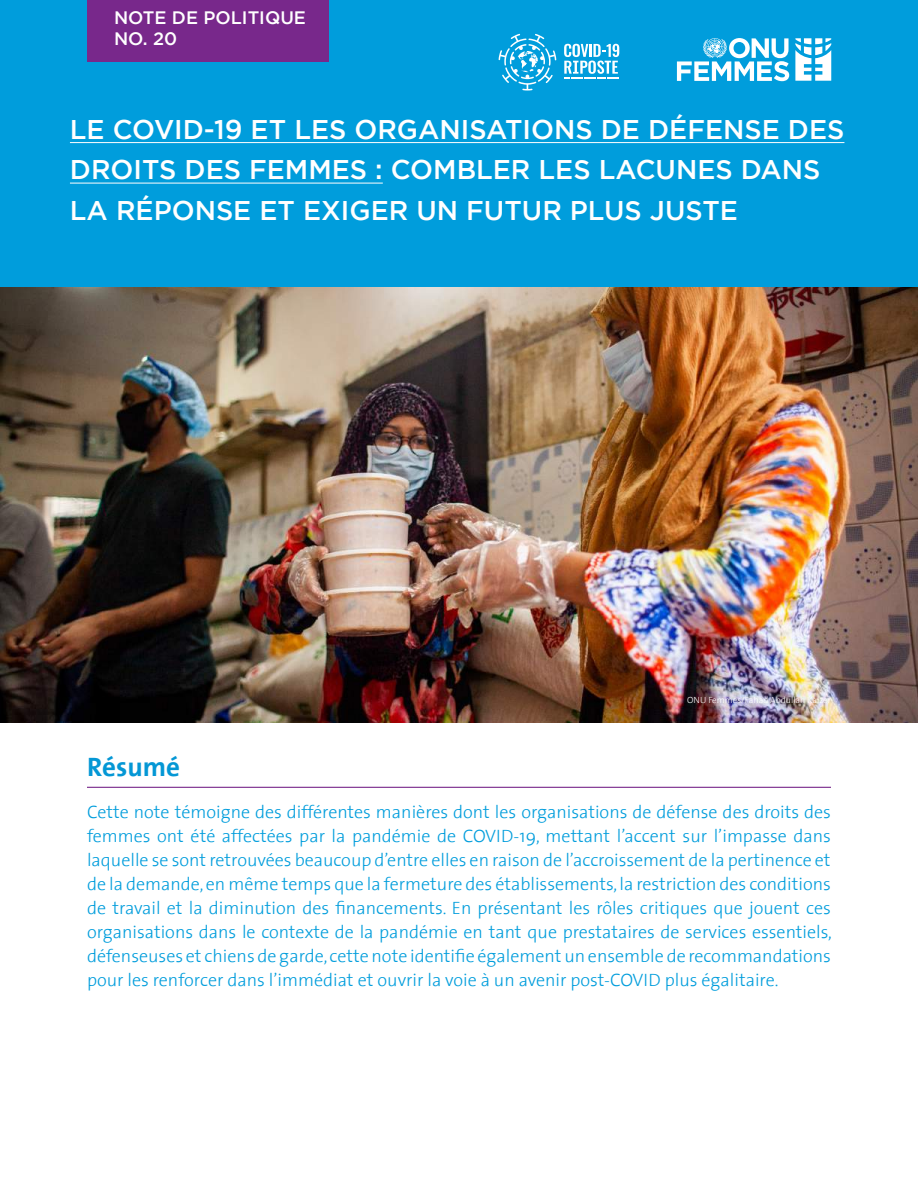
<style>
.page{position:relative;width:918px;height:1188px;background:#fff}
.page>*{position:absolute;margin:0;border:0;box-sizing:border-box;transform-origin:0 0}
.t1{font:500 27px/40.5px "Gotham";color:#fff}
.t2{font:700 27px "The Sans";color:#0497d5}
.t3{font:300 18px/24px "The Sans";color:#009ddc;text-align:justify}
.t4{font:500 18px/21px "Gotham";color:#fff}
.t5{font:300 9px "The Sans";color:#fff}
</style>
<div class="page">
<div style="left:0;top:0;width:918px;height:288px;background:#009ddc"></div>
<hr style="left:87px;top:787px;width:744px;height:1px;background:#78288b">
<hr style="left:70px;top:142px;width:774px;height:1px;background:#fff">
<hr style="left:70px;top:183px;width:313px;height:1px;background:#fff">
<img style="left:0;top:288px;width:918px;height:435px">
<div style="left:87px;top:0;width:241px;height:61px;background:#78288b"></div>
<svg style="left:677px;top:38px;width:112px;height:43px"></svg>
<svg style="left:795px;top:38px;width:36px;height:43px"></svg>
<svg style="left:499px;top:34px;width:57px;height:57px"></svg>
<svg style="left:564px;top:44px;width:55px;height:35px"></svg>
<p class="t4" style="left:114px;top:7px;width:194px">NOTE DE POLITIQUE<br>NO. 20</p>
<h1 class="t1" style="left:70px;top:109px;width:776px">LE COVID-19 ET LES ORGANISATIONS DE DÉFENSE DES<br>DROITS DES FEMMES : COMBLER LES LACUNES DANS<br>LA RÉPONSE ET EXIGER UN FUTUR PLUS JUSTE</h1>
<p class="t5" style="left:687px;top:692px;width:145px">ONU Femmes/Fahad Abdullah Kaizer</p>
<h1 class="t2" style="left:87px;top:744px;width:95px">Résumé</h1>
<p class="t3" style="left:87px;top:800px;width:746px">Cette note témoigne des différentes manières dont les organisations de défense des droits des femmes ont été affectées par la pandémie de COVID-19, mettant l’accent sur l’impasse dans laquelle se sont retrouvées beaucoup d’entre elles en raison de l’accroissement de la pertinence et de la demande, en même temps que la fermeture des établissements, la restriction des conditions de travail et la diminution des financements. En présentant les rôles critiques que jouent ces organisations dans le contexte de la pandémie en tant que prestataires de services essentiels, défenseuses et chiens de garde, cette note identifie également un ensemble de recommandations pour les renforcer dans l’immédiat et ouvrir la voie à un avenir post-COVID plus égalitaire.</p>
</div>
